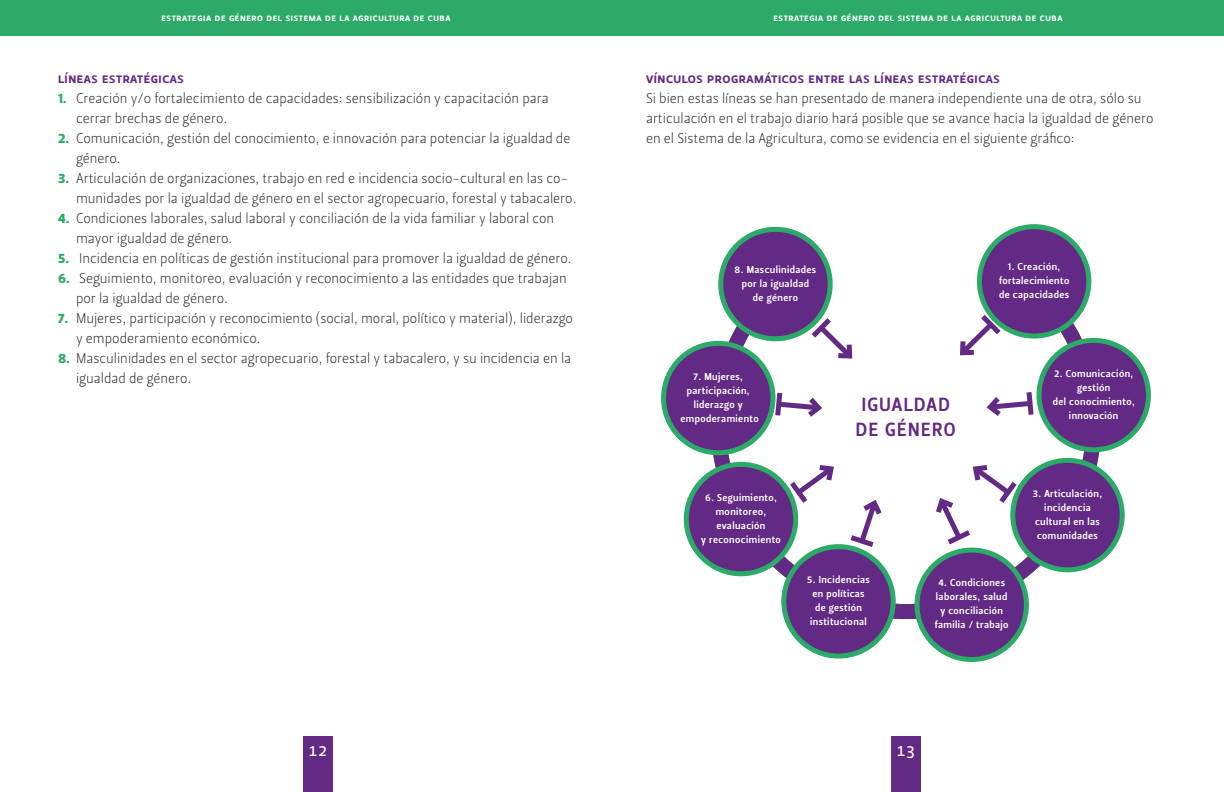
<style>
.page{position:relative;width:1224px;height:792px;background:#fff}
.page>*{position:absolute;margin:0;border:0;box-sizing:border-box;transform-origin:0 0}
.t1{font:19px/25px "Leitura Sans Grot 3";letter-spacing:.075em;color:#622985;text-align:center}
.t2{font:18px "Leitura Sans Grot 2";color:#fff}
.t3{font:14px/20px "Leitura Sans Grot 1";color:#231f20}
.t4{font:14px "Leitura Sans Grot 3";letter-spacing:.04em;color:#622985}
.t5{font:10px/14px "Leitura Sans Grot 3";letter-spacing:.04em;color:#fff;text-align:center}
.t6{font:10px "Leitura Sans Grot 3";letter-spacing:.06em;color:#fff}
.s1{font-family:"Leitura Sans Grot 4";color:#2baa68}
</style>
<div class="page">
<div style="left:891px;top:736px;width:30px;height:56px;background:#622985"></div>
<div style="left:303px;top:736px;width:30px;height:56px;background:#622985"></div>
<div style="left:0;top:0;width:612px;height:36px;background:#2baa68"></div>
<div style="left:612px;top:0;width:612px;height:36px;background:#2baa68"></div>
<svg style="left:711px;top:255px;width:390px;height:364px"></svg>
<div style="left:979px;top:227px;width:110px;height:109px;background:#622985;border-radius:50%"></div>
<div style="left:977px;top:224px;width:114px;height:115px;border:5px solid #2baa68;border-radius:50%"></div>
<div style="left:1039px;top:340px;width:109px;height:110px;background:#622985;border-radius:50%"></div>
<div style="left:1037px;top:338px;width:114px;height:114px;border:5px solid #2baa68;border-radius:50%"></div>
<div style="left:1013px;top:460px;width:109px;height:110px;background:#622985;border-radius:50%"></div>
<div style="left:1010px;top:458px;width:115px;height:114px;border:5px solid #2baa68;border-radius:50%"></div>
<div style="left:917px;top:550px;width:109px;height:109px;background:#622985;border-radius:50%"></div>
<div style="left:915px;top:548px;width:114px;height:114px;border:5px solid #2baa68;border-radius:50%"></div>
<div style="left:686px;top:464px;width:110px;height:110px;background:#622985;border-radius:50%"></div>
<div style="left:684px;top:462px;width:114px;height:114px;border:5px solid #2baa68;border-radius:50%"></div>
<div style="left:664px;top:343px;width:109px;height:110px;background:#622985;border-radius:50%"></div>
<div style="left:661px;top:341px;width:114px;height:114px;border:5px solid #2baa68;border-radius:50%"></div>
<div style="left:721px;top:229px;width:109px;height:110px;background:#622985;border-radius:50%"></div>
<div style="left:718px;top:227px;width:115px;height:114px;border:5px solid #2baa68;border-radius:50%"></div>
<div style="left:784px;top:547px;width:109px;height:109px;background:#622985;border-radius:50%"></div>
<div style="left:781px;top:544px;width:115px;height:115px;border:5px solid #2baa68;border-radius:50%"></div>
<svg style="left:806px;top:313px;width:51px;height:50px"></svg>
<svg style="left:772px;top:388px;width:54px;height:34px"></svg>
<svg style="left:785px;top:462px;width:53px;height:46px"></svg>
<svg style="left:845px;top:496px;width:41px;height:55px"></svg>
<svg style="left:955px;top:310px;width:51px;height:50px"></svg>
<svg style="left:983px;top:387px;width:54px;height:34px"></svg>
<svg style="left:932px;top:462px;width:90px;height:87px"></svg>
<p class="t6" style="left:161px;top:12px;width:291px">estrategia de género del sistema de la agricultura de cuba</p>
<p class="t6" style="left:773px;top:12px;width:291px">estrategia de género del sistema de la agricultura de cuba</p>
<p class="t4" style="left:58px;top:70px;width:127px">líneas estratégicas</p>
<p class="t3" style="left:76px;top:88px;width:474px;text-indent:-18px"><span class="s1">1.</span> Creación y/o fortalecimiento de capacidades: sensibilización y capacitación para cerrar brechas de género.</p>
<p class="t3" style="left:76px;top:128px;width:496px;text-indent:-18px"><span class="s1">2.</span> Comunicación, gestión del conocimiento, e innovación para potenciar la igualdad de género.</p>
<p class="t3" style="left:76px;top:168px;width:502px;text-indent:-18px"><span class="s1">3.</span> Articulación de organizaciones, trabajo en red e incidencia socio-cultural en las co&shy;munidades por la igualdad de género en el sector agropecuario, forestal y tabacalero.</p>
<p class="t3" style="left:76px;top:208px;width:480px;text-indent:-18px"><span class="s1">4.</span> Condiciones laborales, salud laboral y conciliación de la vida familiar y laboral con mayor igualdad de género.</p>
<p class="t3" style="left:58px;top:248px;width:515px"><span class="s1">5.</span> Incidencia en políticas de gestión institucional para promover la igualdad de género.</p>
<p class="t3" style="left:76px;top:268px;width:492px;text-indent:-18px"><span class="s1">6.</span> Seguimiento, monitoreo, evaluación y reconocimiento a las entidades que trabajan por la igualdad de género.</p>
<p class="t3" style="left:76px;top:308px;width:499px;text-indent:-18px"><span class="s1">7.</span> Mujeres, participación y reconocimiento (social, moral, político y material), liderazgo y empoderamiento económico.</p>
<p class="t3" style="left:76px;top:348px;width:497px;text-indent:-18px"><span class="s1">8.</span> Masculinidades en el sector agropecuario, forestal y tabacalero, y su incidencia en la igualdad de género.</p>
<p class="t4" style="left:646px;top:70px;width:355px">vínculos programáticos entre las líneas estratégicas</p>
<p class="t3" style="left:646px;top:88px;width:509px">Si bien estas líneas se han presentado de manera independiente una de otra, sólo su articulación en el trabajo diario hará posible que se avance hacia la igualdad de género en el Sistema de la Agricultura, como se evidencia en el siguiente gráfico:</p>
<p class="t5" style="left:735px;top:262px;width:83px">8. Masculinidades por la igualdad<br>de género</p>
<p class="t5" style="left:681px;top:369px;width:80px">7. Mujeres, participación, liderazgo y empoderamiento</p>
<p class="t5" style="left:701px;top:490px;width:81px">6. Seguimiento, monitoreo, evaluación<br>y reconocimiento</p>
<h1 class="t1" style="left:856px;top:392px;width:101px">IGUALDAD<br>DE GÉNERO</h1>
<p class="t5" style="left:999px;top:260px;width:72px">1. Creación, fortalecimiento de capacidades</p>
<p class="t5" style="left:1053px;top:366px;width:84px">2. Comunicación, gestión<br>del conocimiento, innovación</p>
<p class="t5" style="left:1033px;top:486px;width:71px">3. Articulación, incidencia cultural en las comunidades</p>
<p class="t5" style="left:807px;top:573px;width:64px">5. Incidencias en políticas de gestión institucional</p>
<p class="t5" style="left:935px;top:576px;width:75px">4. Condiciones laborales, salud y conciliación familia / trabajo</p>
<p class="t2" style="left:309px;top:740px;width:19px">12</p>
<p class="t2" style="left:897px;top:740px;width:19px">13</p>
</div>
